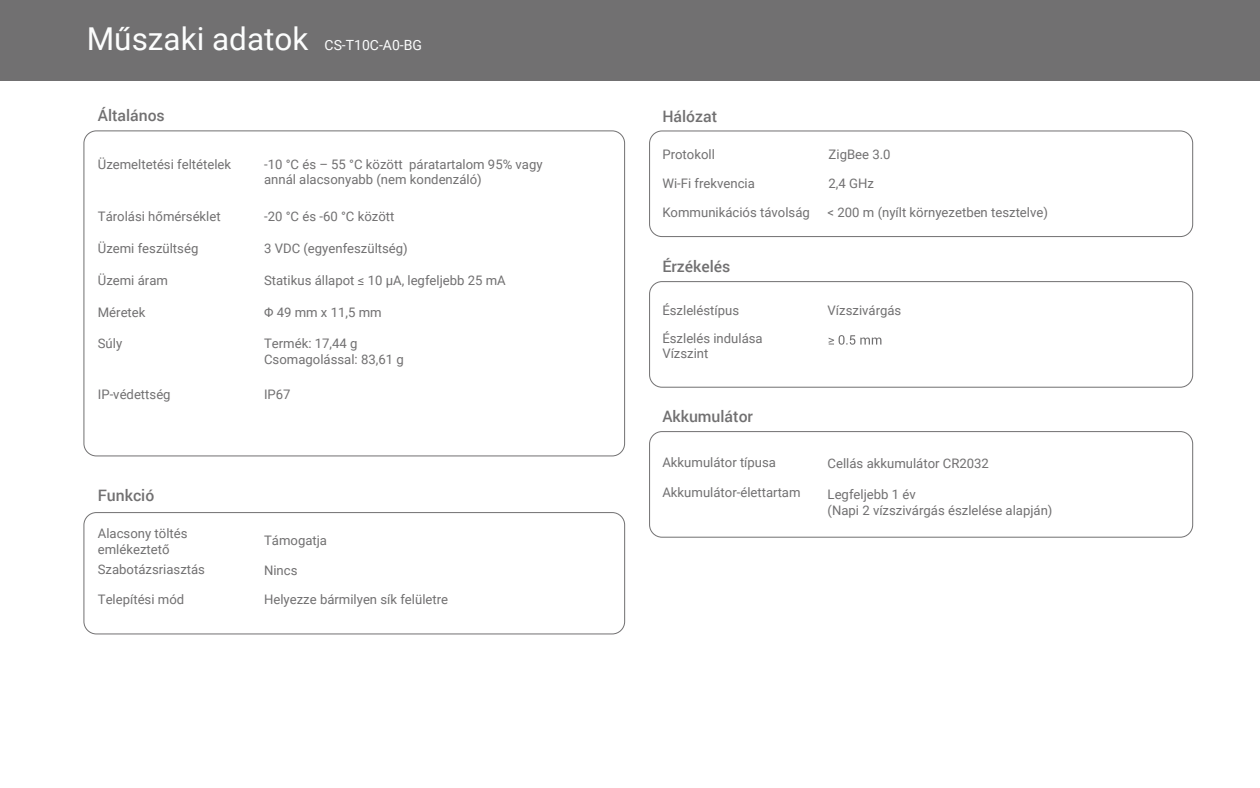
<style>
.page{position:relative;width:1260px;height:788px;background:#fff}
.page>*{position:absolute;margin:0;border:0;box-sizing:border-box;transform-origin:0 0}
.t1{font:31.5px "Roboto";color:#fcfdfd}
.t2{font:500 15.75px "Roboto";color:#717071}
.t3{font:14px "Roboto";color:#fcfdfd}
.t4{font:13.12px/15.8px "Roboto";color:#717071}
</style>
<div class="page">
<div style="left:0;top:0;width:1260px;height:80px;background:#717071"></div>
<div style="left:83px;top:512px;width:542px;height:122px;border:1px solid #717071;border-radius:12px"></div>
<div style="left:649px;top:130px;width:544px;height:107px;border:1px solid #717071;border-radius:12px"></div>
<div style="left:649px;top:281px;width:544px;height:106px;border:1px solid #717071;border-radius:12px"></div>
<div style="left:649px;top:431px;width:544px;height:106px;border:1px solid #717071;border-radius:12px"></div>
<svg style="left:829px;top:335px;width:52px;height:9px"></svg>
<h1 class="t1" style="left:87px;top:16px;width:223px">Műszaki adatok</h1>
<p class="t3" style="left:325px;top:35px;width:99px">CS-T10C-A0-BG</p>
<p class="t2" style="left:98px;top:104px;width:68px">Általános</p>
<p class="t4" style="left:98px;top:155px;width:135px">Üzemeltetési feltételek</p>
<p class="t4" style="left:264px;top:155px;width:280px">-10 °C és – 55 °C között páratartalom 95% vagy annál alacsonyabb (nem kondenzáló)</p>
<p class="t4" style="left:98px;top:207px;width:124px">Tárolási hőmérséklet</p>
<p class="t4" style="left:264px;top:207px;width:132px">-20 °C és -60 °C között</p>
<p class="t4" style="left:98px;top:240px;width:102px">Üzemi feszültség</p>
<p class="t4" style="left:98px;top:272px;width:72px">Üzemi áram</p>
<p class="t4" style="left:264px;top:240px;width:145px">3 VDC (egyenfeszültség)</p>
<p class="t4" style="left:264px;top:272px;width:243px">Statikus állapot ≤ 10 μA, legfeljebb 25 mA</p>
<p class="t4" style="left:264px;top:304px;width:119px">Φ 49 mm x 11,5 mm</p>
<p class="t4" style="left:264px;top:335px;width:141px">Termék: 17,44 g<br>Csomagolással: 83,61 g</p>
<p class="t4" style="left:98px;top:304px;width:49px">Méretek</p>
<p class="t4" style="left:98px;top:335px;width:26px">Súly</p>
<p class="t4" style="left:98px;top:386px;width:74px">IP-védettség</p>
<p class="t4" style="left:264px;top:386px;width:28px">IP67</p>
<p class="t2" style="left:98px;top:484px;width:58px">Funkció</p>
<p class="t4" style="left:98px;top:525px;width:91px">Alacsony töltés emlékeztető</p>
<p class="t4" style="left:264px;top:532px;width:65px">Támogatja</p>
<p class="t4" style="left:98px;top:561px;width:109px">Szabotázsriasztás</p>
<p class="t4" style="left:264px;top:562px;width:35px">Nincs</p>
<p class="t4" style="left:98px;top:590px;width:88px">Telepítési mód</p>
<p class="t4" style="left:264px;top:590px;width:186px">Helyezze bármilyen sík felületre</p>
<p class="t2" style="left:662px;top:105px;width:56px">Hálózat</p>
<p class="t4" style="left:662px;top:146px;width:54px">Protokoll</p>
<p class="t4" style="left:662px;top:174px;width:94px">Wi-Fi frekvencia</p>
<p class="t4" style="left:662px;top:204px;width:149px">Kommunikációs távolság</p>
<p class="t4" style="left:828px;top:204px;width:222px">&lt; 200 m (nyílt környezetben tesztelve)</p>
<p class="t2" style="left:662px;top:256px;width:70px">Érzékelés</p>
<p class="t4" style="left:662px;top:295px;width:102px;line-height:28px">Észleléstípus<br>Észlelés indulása</p>
<p class="t4" style="left:662px;top:345px;width:48px">Vízszint</p>
<p class="t4" style="left:829px;top:146px;width:63px">ZigBee 3.0</p>
<p class="t4" style="left:829px;top:174px;width:47px">2,4 GHz</p>
<p class="t4" style="left:828px;top:302px;width:75px">Vízszivárgás</p>
<p class="t2" style="left:662px;top:405px;width:92px">Akkumulátor</p>
<p class="t4" style="left:662px;top:454px;width:115px">Akkumulátor típusa</p>
<p class="t4" style="left:662px;top:484px;width:140px">Akkumulátor-élettartam</p>
<p class="t4" style="left:828px;top:455px;width:163px">Cellás akkumulátor CR2032</p>
<p class="t4" style="left:828px;top:486px;width:226px">Legfeljebb 1 év<br>(Napi 2 vízszivárgás észlelése alapján)</p>
</div>
